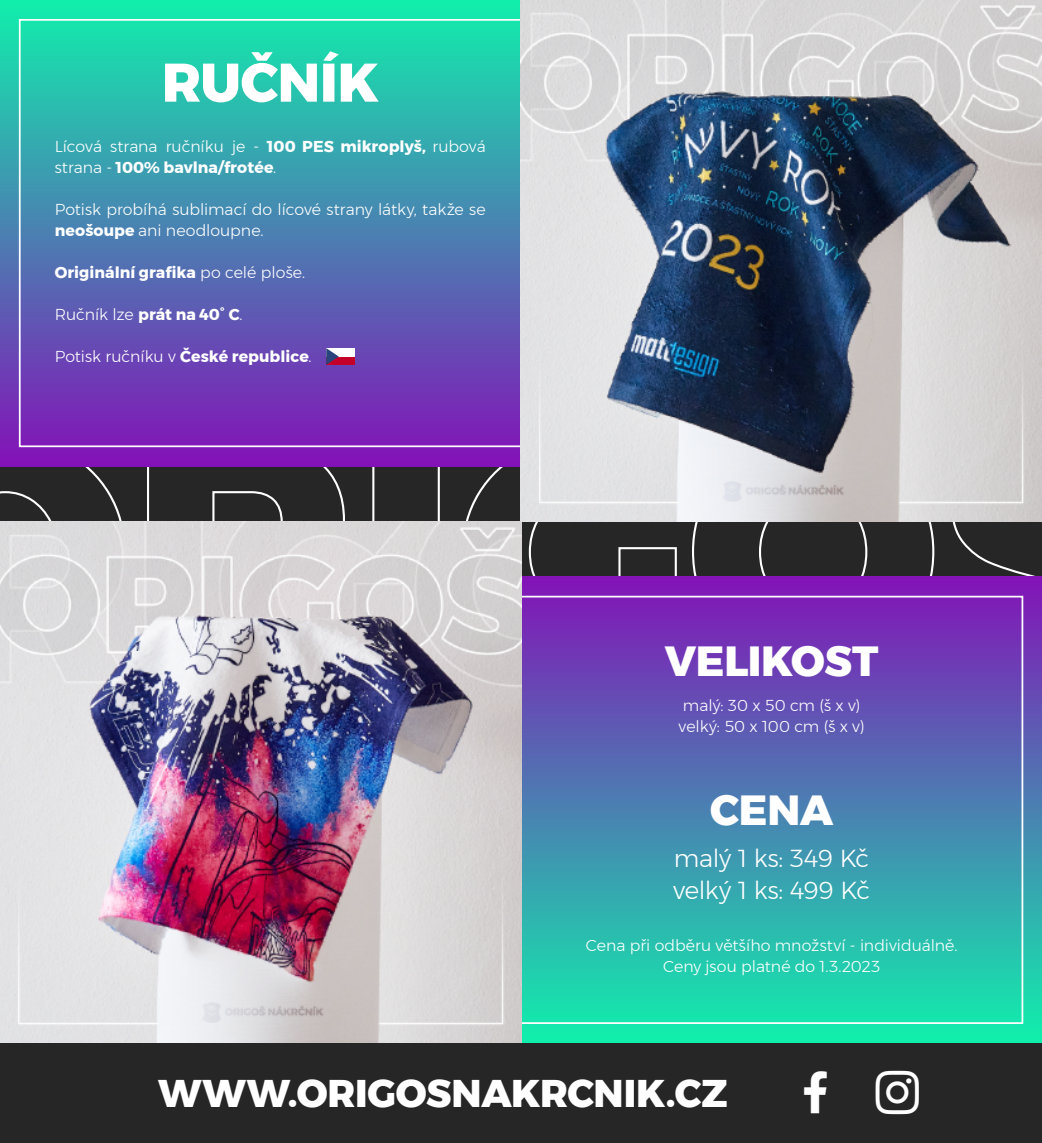
<style>
.page{position:relative;width:1042px;height:1143px;background:#fff}
.page>*{position:absolute;margin:0;border:0;box-sizing:border-box;transform-origin:0 0}
.t1{font:800 54.25px "Montserrat";letter-spacing:-.005em;color:#fff}
.t2{font:800 42px "Montserrat";letter-spacing:-.01em;color:#fff}
.t3{font:800 38.5px "Montserrat";letter-spacing:-.005em;color:#fff}
.t4{font:300 24.5px/31.5px "Montserrat";letter-spacing:-.015em;color:#fff}
.t5{font:300 15.75px/21px "Montserrat";color:#fff}
.t6{font:700 15.75px "Montserrat";color:#fff}
.s1{font-weight:700}
.s2{font-weight:300}
</style>
<div class="page">
<div style="left:0;top:0;width:1042px;height:1142px;background:#262626"></div>
<svg style="left:0;top:466px;width:127px;height:55px"></svg>
<svg style="left:146px;top:466px;width:209px;height:55px"></svg>
<div style="left:372px;top:440px;width:68px;height:223px;border:2px solid #fff"></div>
<svg style="left:461px;top:466px;width:221px;height:110px"></svg>
<svg style="left:691px;top:521px;width:244px;height:55px"></svg>
<svg style="left:935px;top:521px;width:107px;height:55px"></svg>
<div style="left:335px;top:576px;width:707px;height:466px;background:linear-gradient(to bottom,#8517b8,#14eead)"></div>
<div style="left:0;top:0;width:707px;height:466px;background:linear-gradient(to bottom,#14edad,#8516b8)"></div>
<img style="left:521px;top:0;width:521px;height:521px">
<img style="left:0;top:521px;width:521px;height:521px">
<div style="left:326px;top:348px;width:29px;height:17px;background:#c40028"></div>
<div style="left:326px;top:348px;width:29px;height:8px;background:#fff"></div>
<svg style="left:326px;top:348px;width:13px;height:17px"></svg>
<h1 class="t1" style="left:162px;top:38px;width:218px">RUČNÍK</h1>
<p class="t5" style="left:55px;top:135px;width:433px">Lícová strana ručníku je - <span class="s1">100 PES mikroplyš,</span> rubová strana - <span class="s1">100% bavlna/frotée</span>.</p>
<p class="t5" style="left:55px;top:198px;width:433px">Potisk probíhá sublimací do lícové strany látky, takže se <span class="s1">neošoupe</span> ani neodloupne.</p>
<p class="t6" style="left:55px;top:260px;width:252px">Originální grafika <span class="s2">po celé ploše.</span></p>
<p class="t5" style="left:55px;top:303px;width:189px">Ručník lze <span class="s1">prát na 40° C</span>.</p>
<p class="t5" style="left:55px;top:345px;width:258px">Potisk ručníku v <span class="s1">České republice</span>.</p>
<h2 class="t2" style="left:665px;top:627px;width:215px">VELIKOST</h2>
<p class="t5" style="left:678px;top:694px;width:188px">malý: 30 x 50 cm (š x v) velký: 50 x 100 cm (š x v)</p>
<h2 class="t2" style="left:710px;top:775px;width:124px">CENA</h2>
<h3 class="t4" style="left:673px;top:841px;width:199px">malý 1 ks: 349 Kč velký 1 ks: 499 Kč</h3>
<p class="t5" style="left:586px;top:934px;width:373px;text-align:center">Cena při odběru většího množství - individuálně.<br>Ceny jsou platné do 1.3.2023</p>
<h3 class="t3" style="left:158px;top:1061px;width:571px">WWW.ORIGOSNAKRCNIK.CZ</h3>
</div>
